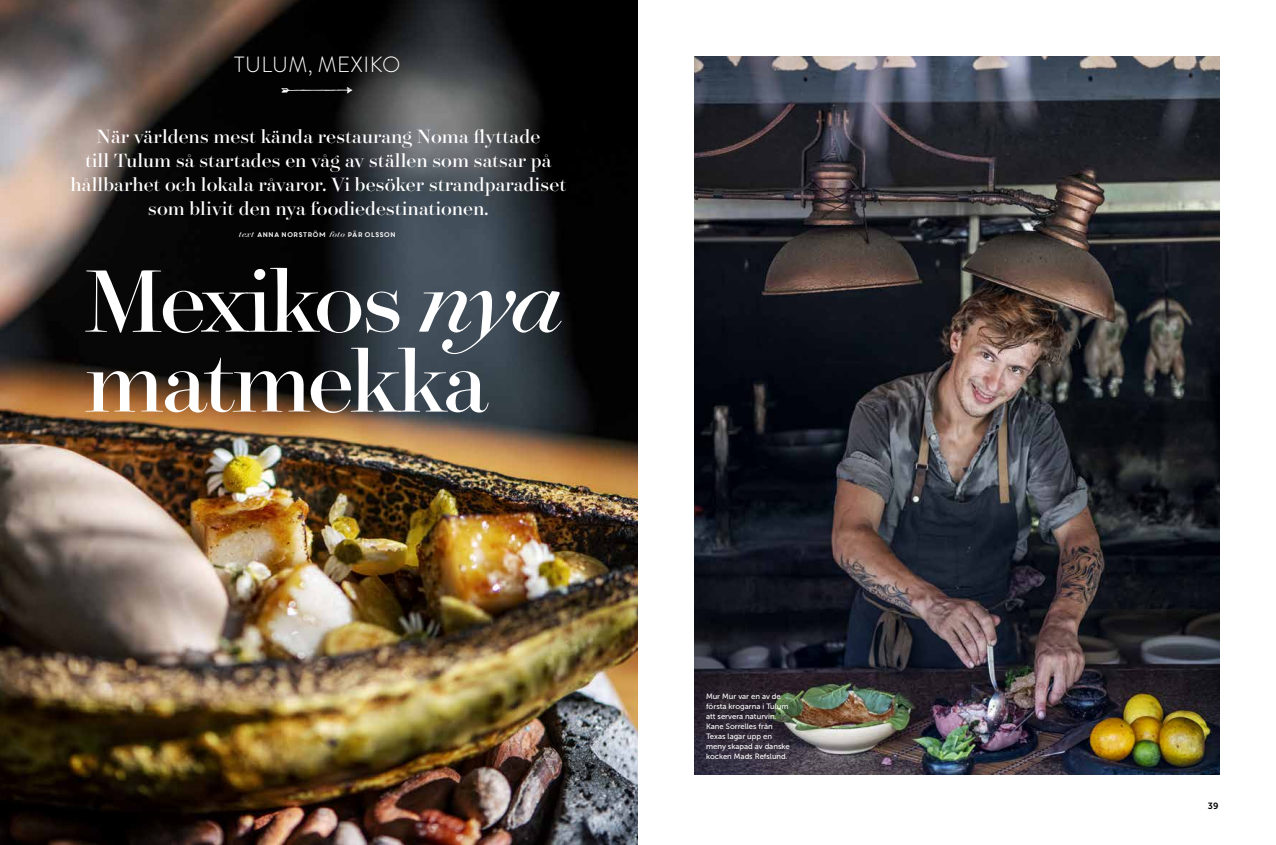
<style>
.page{position:relative;width:1276px;height:845px;background:#fff}
.page>*{position:absolute;margin:0;border:0;box-sizing:border-box;transform-origin:0 0}
.t1{font:100.8px/79.9px "Surveyor Fine";letter-spacing:-.03em;color:#fff}
.t2{font:30.7px "Brandon Printed Extras";color:#fff}
.t3{font:300 22px "Brandon Grotesque";letter-spacing:.02em;color:#fff}
.t4{font:21.8px/24px "Surveyor Fine";color:#fff;text-align:center}
.t5{font:9px "Museo Sans 700";color:#000}
.t6{font:7.7px/10px "Museo Sans 500";color:#fff}
.t7{font:6.8px "Core Circus Rough";letter-spacing:-.1em;color:#fff}
.s1{font-family:"Surveyor Fine";font-style:italic;font-size:9px}
.s2{font-style:italic}
</style>
<div class="page">
<img style="left:694px;top:57px;width:525px;height:717px">
<img style="left:0;top:0;width:638px;height:845px">
<p class="t3" style="left:234px;top:49px;width:168px">TULUM, MEXIKO</p>
<h2 class="t2" style="left:278px;top:70px;width:78px">,</h2>
<p class="t4" style="left:70px;top:124px;width:497px">När världens mest kända restaurang Noma flyttade<br>till Tulum så startades en våg av ställen som satsar på hållbarhet och lokala råvaror. Vi besöker strandparadiset som blivit den nya foodiedestinationen.</p>
<p class="t7" style="left:239px;top:230px;width:159px"><span class="s1">text</span> ANNA NORSTRÖM <span class="s1">foto</span> PÄR OLSSON</p>
<h1 class="t1" style="left:85px;top:259px;width:479px">Mexikos <span class="s2">nya </span>matmekka</h1>
<p class="t6" style="left:706px;top:691px;width:85px">Mur Mur var en av de första krogarna i Tulum att servera naturvin.<br>Kane Sorrelles från<br>Texas lagar upp en meny skapad av danske kocken Mads Refslund.</p>
<p class="t5" style="left:1207px;top:801px;width:12px">39</p>
</div>
